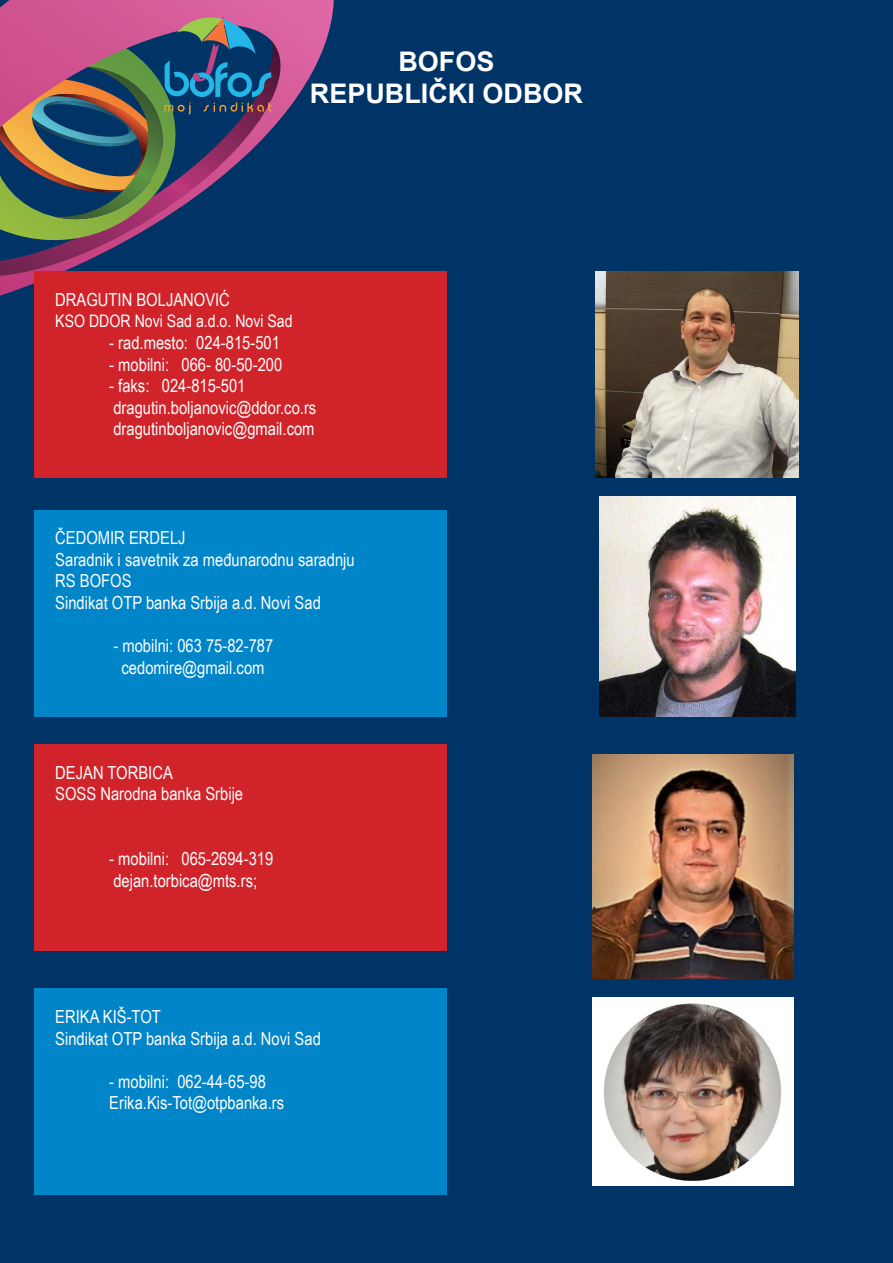
<style>
.page{position:relative;width:893px;height:1263px;background:#036}
.page>*{position:absolute;margin:0;border:0;box-sizing:border-box;transform-origin:0 0}
.siva_slova{font:700 27px "Arial";color:#fff}
.BOLD_TIL_TEXT{font:18px "Arial Narrow";color:#fff}
.BOLD_TIL_TEXT-2{font:17.25px "Arial Narrow";color:#fff}
</style>
<div class="page">
<div style="left:34px;top:989px;width:412px;height:206px;background:#0085c9"></div>
<svg style="left:0;top:0;width:334px;height:296px"></svg>
<svg style="left:0;top:14px;width:271px;height:237px"></svg>
<div style="left:34px;top:510px;width:412px;height:206px;background:#0085c9"></div>
<img style="left:599px;top:497px;width:197px;height:219px">
<img style="left:592px;top:998px;width:201px;height:188px">
<div style="left:34px;top:271px;width:412px;height:207px;background:#d1232a"></div>
<img style="left:595px;top:271px;width:203px;height:207px">
<div style="left:34px;top:744px;width:412px;height:206px;background:#d1232a"></div>
<img style="left:592px;top:754px;width:201px;height:225px">
<p class="siva_slova" style="left:398px;top:42px;width:98px">BOFOS</p>
<p class="siva_slova" style="left:310px;top:74px;width:274px">REPUBLIČKI ODBOR</p>
<p class="BOLD_TIL_TEXT" style="left:55px;top:286px;width:176px">DRAGUTIN BOLJANOVIĆ</p>
<p class="BOLD_TIL_TEXT-2" style="left:55px;top:309px;width:239px">KSO DDOR Novi Sad a.d.o. Novi Sad</p>
<p class="BOLD_TIL_TEXT" style="left:109px;top:329px;width:172px">- rad.mesto: 024-815-501</p>
<p class="BOLD_TIL_TEXT" style="left:109px;top:351px;width:175px">- mobilni: 066- 80-50-200</p>
<p class="BOLD_TIL_TEXT" style="left:109px;top:373px;width:138px">- faks: 024-815-501</p>
<p class="BOLD_TIL_TEXT" style="left:113px;top:394px;width:204px">dragutin.boljanovic@ddor.co.rs</p>
<p class="BOLD_TIL_TEXT" style="left:113px;top:416px;width:203px">dragutinboljanovic@gmail.com</p>
<p class="BOLD_TIL_TEXT" style="left:55px;top:525px;width:132px">ČEDOMIR ERDELJ</p>
<p class="BOLD_TIL_TEXT" style="left:55px;top:546px;width:301px">Saradnik i savetnik za međunarodnu saradnju</p>
<p class="BOLD_TIL_TEXT" style="left:55px;top:568px;width:78px">RS BOFOS</p>
<p class="BOLD_TIL_TEXT" style="left:55px;top:589px;width:267px">Sindikat OTP banka Srbija a.d. Novi Sad</p>
<p class="BOLD_TIL_TEXT" style="left:113px;top:633px;width:161px">- mobilni: 063 75-82-787</p>
<p class="BOLD_TIL_TEXT" style="left:122px;top:654px;width:144px">cedomire@gmail.com</p>
<p class="BOLD_TIL_TEXT" style="left:55px;top:759px;width:119px">DEJAN TORBICA</p>
<p class="BOLD_TIL_TEXT" style="left:55px;top:781px;width:189px">SOSS Narodna banka Srbije</p>
<p class="BOLD_TIL_TEXT" style="left:109px;top:845px;width:166px">- mobilni: 065-2694-319</p>
<p class="BOLD_TIL_TEXT" style="left:113px;top:867px;width:145px">dejan.torbica@mts.rs;</p>
<p class="BOLD_TIL_TEXT" style="left:55px;top:1003px;width:107px">ERIKA KIŠ-TOT</p>
<p class="BOLD_TIL_TEXT" style="left:55px;top:1025px;width:267px">Sindikat OTP banka Srbija a.d. Novi Sad</p>
<p class="BOLD_TIL_TEXT" style="left:109px;top:1068px;width:158px">- mobilni: 062-44-65-98</p>
<p class="BOLD_TIL_TEXT" style="left:109px;top:1090px;width:176px">Erika.Kis-Tot@otpbanka.rs</p>
</div>
